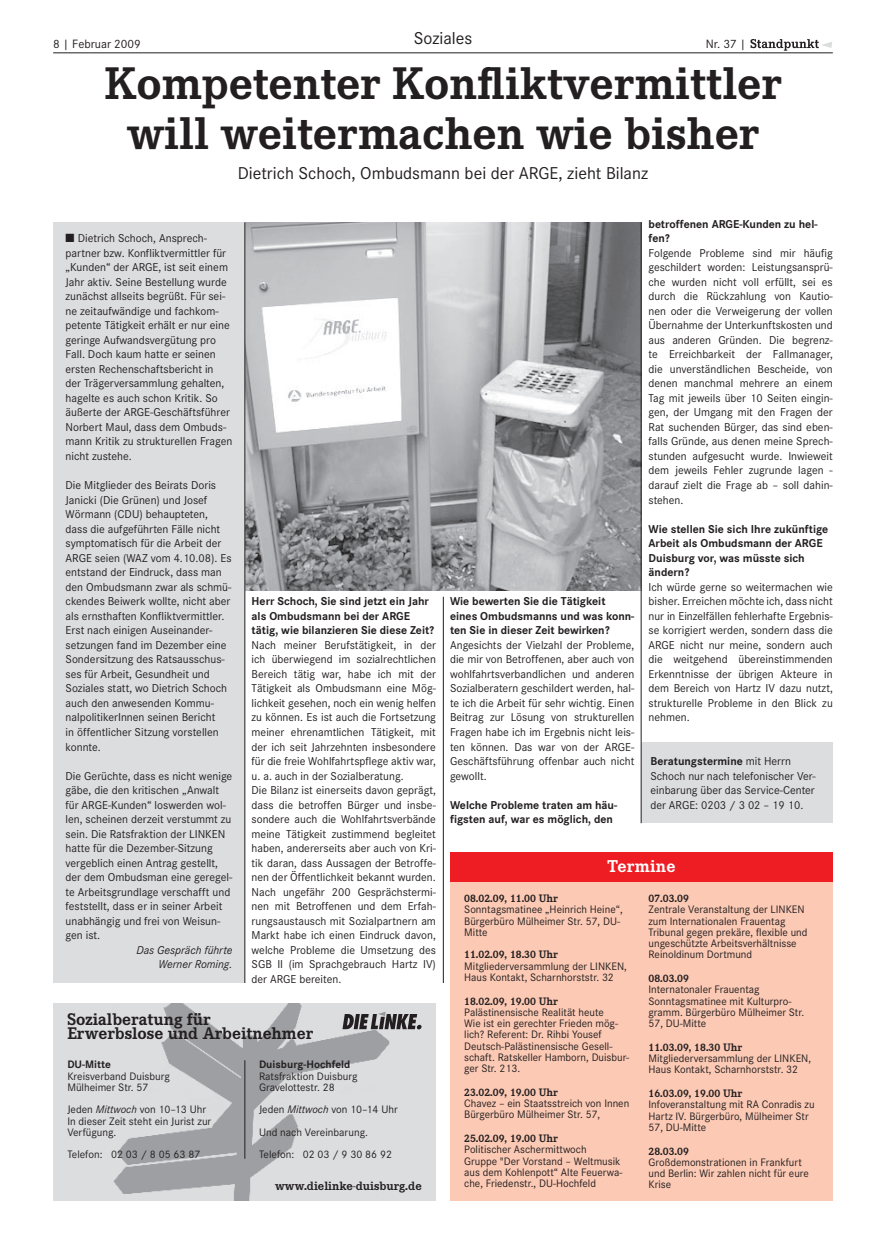
<style>
.page{position:relative;width:886px;height:1258px;background:#fff}
.page>*{position:absolute;margin:0;border:0;box-sizing:border-box;transform-origin:0 0}
.t1{font:700 47.5px/50px "Corporate E";color:#231f20;text-align:center}
.t2{font:17.75px "Corporate S";color:#231f20}
.t3{font:700 17.75px "Corporate E";letter-spacing:.01em;color:#fff}
.t4{font:700 17.5px/13.8px "Corporate E";color:#231f20}
.t5{font:700 12.5px "Corporate E";color:#231f20}
.t6{font:12.5px "Corporate S";color:#231f20}
.t7{font:11.88px/14.5px "Corporate S";color:#231f20}
.t8{font:700 11.88px/14.5px "Corporate S";color:#231f20}
.t9{font:italic 11.88px/14.5px "Corporate S";color:#231f20;text-align:right}
.t10{font:11.25px/11.2px "Corporate S";color:#231f20}
.t11{font:700 11.25px "Corporate E";color:#231f20}
.t12{font:700 11.25px "Corporate S";color:#231f20}
.s1{font-style:italic}
.s2{font-weight:700}
</style>
<div class="page">
<div style="left:641px;top:743px;width:192px;height:80px;background:#dcdddf"></div>
<div style="left:450px;top:867px;width:383px;height:334px;background:#fcc9b4"></div>
<div style="left:450px;top:852px;width:383px;height:29px;background:#ee1d23"></div>
<hr style="left:53px;top:53px;width:780px;height:1px;background:#231f20">
<svg style="left:750px;top:39px;width:82px;height:12px"></svg>
<img style="left:245px;top:222px;width:396px;height:369px">
<div style="left:53px;top:222px;width:192px;height:761px;background:#dcdddf"></div>
<hr style="left:443px;top:597px;width:1px;height:386px;background:#231f20">
<hr style="left:641px;top:222px;width:1px;height:601px;background:#231f20">
<div style="left:53px;top:1004px;width:383px;height:197px;background:#dcdddf"></div>
<img style="left:113px;top:1004px;width:277px;height:197px">
<hr style="left:244px;top:1060px;width:1px;height:99px;background:#231f20">
<svg style="left:342px;top:1012px;width:80px;height:17px"></svg>
<hr style="left:244px;top:222px;width:1px;height:761px;background:#231f20">
<p class="t6" style="left:53px;top:37px;width:89px">8 | Februar 2009</p>
<h2 class="t2" style="left:414px;top:28px;width:60px">Soziales</h2>
<p class="t6" style="left:706px;top:37px;width:42px">Nr. 37 |</p>
<h1 class="t1" style="left:104px;top:59px;width:678px">Kompetenter Konfliktvermittler will weitermachen wie bisher</h1>
<h2 class="t2" style="left:238px;top:163px;width:412px">Dietrich Schoch, Ombudsmann bei der ARGE, zieht Bilanz</h2>
<p class="t7" style="left:66px;top:231px;width:168px">■ Dietrich Schoch, Ansprech&shy;partner bzw. Konfliktvermittler für „Kunden“ der ARGE, ist seit einem<br>Jahr aktiv. Seine Bestellung wurde zunächst allseits begrüßt. Für sei&shy;ne zeitaufwändige und fachkom&shy;petente Tätigkeit erhält er nur eine geringe Aufwandsvergütung pro<br>Fall. Doch kaum hatte er seinen ersten Rechenschaftsbericht in<br>der Trägerversammlung gehalten, hagelte es auch schon Kritik. So äußerte der ARGE-Geschäftsführer<br>Norbert Maul, dass dem Ombuds&shy;mann Kritik zu strukturellen Fragen nicht zustehe.</p>
<p class="t7" style="left:66px;top:478px;width:168px">Die Mitglieder des Beirats Doris<br>Janicki (Die Grünen) und Josef<br>Wörmann (CDU) behaupteten, dass die aufgeführten Fälle nicht symptomatisch für die Arbeit der<br>ARGE seien (WAZ vom 4.10.08). Es entstand der Eindruck, dass man den Ombudsmann zwar als schmü&shy;ckendes Beiwerk wollte, nicht aber als ernsthaften Konfliktvermittler.<br>Erst nach einigen Auseinander&shy;setzungen fand im Dezember eine<br>Sondersitzung des Ratsausschus&shy;ses für Arbeit, Gesundheit und<br>Soziales statt, wo Dietrich Schoch auch den anwesenden Kommu&shy;nalpolitikerInnen seinen Bericht<br>in öffentlicher Sitzung vorstellen konnte.</p>
<p class="t7" style="left:66px;top:768px;width:168px">Die Gerüchte, dass es nicht wenige gäbe, die den kritischen „Anwalt für ARGE-Kunden“ loswerden wol&shy;len, scheinen derzeit verstummt zu sein. Die Ratsfraktion der LINKEN hatte für die Dezember-Sitzung vergeblich einen Antrag gestellt, der dem Ombudsman eine geregel&shy;te Arbeitsgrundlage verschafft und feststellt, dass er in seiner Arbeit unabhängig und frei von Weisun&shy;gen ist.</p>
<p class="t9" style="left:136px;top:943px;width:97px">Das Gespräch führte<br>Werner Roming.</p>
<p class="t8" style="left:252px;top:594px;width:184px">Herr Schoch, Sie sind jetzt ein Jahr als Ombudsmann bei der ARGE tätig, wie bilanzieren Sie diese Zeit?</p>
<p class="t7" style="left:252px;top:638px;width:186px">Nach meiner Berufstätigkeit, in der ich überwiegend im sozialrechtlichen Bereich tätig war, habe ich mit der Tätigkeit als Ombudsmann eine Mög&shy;lichkeit gesehen, noch ein wenig helfen zu können. Es ist auch die Fortsetzung meiner ehrenamtlichen Tätigkeit, mit der ich seit Jahrzehnten insbesondere für die freie Wohlfahrtspflege aktiv war, u. a. auch in der Sozialberatung.<br>Die Bilanz ist einerseits davon geprägt, dass die betroffen Bürger und insbe&shy;sondere auch die Wohlfahrtsverbände meine Tätigkeit zustimmend begleitet haben, andererseits aber auch von Kri&shy;tik daran, dass Aussagen der Betroffe&shy;nen der Öffentlichkeit bekannt wurden.<br>Nach ungefähr 200 Gesprächstermi&shy;nen mit Betroffenen und dem Erfah&shy;rungsaustausch mit Sozialpartnern am Markt habe ich einen Eindruck davon, welche Probleme die Umsetzung des SGB II (im Sprachgebrauch Hartz IV) der ARGE bereiten.</p>
<h3 class="t4" style="left:67px;top:1012px;width:247px">Sozialberatung für<br>Erwerbslose und Arbeitnehmer</h3>
<p class="t12" style="left:67px;top:1058px;width:45px">DU-Mitte</p>
<p class="t10" style="left:67px;top:1070px;width:104px">Kreisverband Duisburg<br>Mülheimer Str. 57</p>
<p class="t10" style="left:67px;top:1104px;width:145px">Jeden <span class="s1">Mittwoch</span> von 10–13 Uhr<br>In dieser Zeit steht ein Jurist zur<br>Verfügung.</p>
<p class="t10" style="left:67px;top:1149px;width:134px">Telefon: 02 03 / 8 05 63 87</p>
<p class="t12" style="left:259px;top:1058px;width:93px">Duisburg-Hochfeld</p>
<p class="t10" style="left:259px;top:1070px;width:100px">Ratsfraktion Duisburg<br>Gravelottestr. 28</p>
<p class="t10" style="left:259px;top:1098px;width:140px;line-height:22.5px">Jeden <span class="s1">Mittwoch</span> von 10–14 Uhr<br>Und nach Vereinbarung.<br>Telefon: 02 03 / 9 30 86 92</p>
<p class="t5" style="left:275px;top:1179px;width:148px">www.dielinke-duisburg.de</p>
<p class="t8" style="left:450px;top:594px;width:186px">Wie bewerten Sie die Tätigkeit eines Ombudsmanns und was konn&shy;ten Sie in dieser Zeit bewirken?</p>
<p class="t7" style="left:450px;top:638px;width:186px;text-align:justify">Angesichts der Vielzahl der Probleme, die mir von Betroffenen, aber auch von wohlfahrtsverbandlichen und anderen Sozialberatern geschildert werden, hal&shy;te ich die Arbeit für sehr wichtig. Einen Beitrag zur Lösung von strukturellen Fragen habe ich im Ergebnis nicht leis&shy;ten können. Das war von der ARGE-Geschäftsführung offenbar auch nicht gewollt.</p>
<p class="t8" style="left:450px;top:798px;width:169px">Welche Probleme traten am häu&shy;figsten auf, war es möglich, den</p>
<p class="t8" style="left:648px;top:217px;width:170px">betroffenen ARGE-Kunden zu hel&shy;fen?</p>
<p class="t7" style="left:648px;top:245px;width:186px;text-align:justify">Folgende Probleme sind mir häufig geschildert worden: Leistungsansprü&shy;che wurden nicht voll erfüllt, sei es durch die Rückzahlung von Kautio&shy;nen oder die Verweigerung der vollen Übernahme der Unterkunftskosten und aus anderen Gründen. Die begrenz&shy;te Erreichbarkeit der Fallmanager, die unverständlichen Bescheide, von denen manchmal mehrere an einem Tag mit jeweils über 10 Seiten eingin&shy;gen, der Umgang mit den Fragen der Rat suchenden Bürger, das sind eben&shy;falls Gründe, aus denen meine Sprech&shy;stunden aufgesucht wurde. Inwieweit dem jeweils Fehler zugrunde lagen - darauf zielt die Frage ab – soll dahin&shy;stehen.</p>
<p class="t8" style="left:648px;top:522px;width:181px">Wie stellen Sie sich Ihre zukünftige<br>Arbeit als Ombudsmann der ARGE<br>Duisburg vor, was müsste sich ändern?</p>
<p class="t7" style="left:648px;top:580px;width:186px;text-align:justify">Ich würde gerne so weitermachen wie bisher. Erreichen möchte ich, dass nicht nur in Einzelfällen fehlerhafte Ergebnis&shy;se korrigiert werden, sondern dass die ARGE nicht nur meine, sondern auch die weitgehend übereinstimmenden Erkenntnisse der übrigen Akteure in dem Bereich von Hartz IV dazu nutzt, strukturelle Probleme in den Blick zu nehmen.</p>
<p class="t7" style="left:650px;top:754px;width:166px"><span class="s2">Beratungstermine</span> mit Herrn<br>Schoch nur nach telefonischer Ver&shy;einbarung über das Service-Center der ARGE: 0203 / 3 02 – 19 10.</p>
<h2 class="t3" style="left:607px;top:856px;width:69px">Termine</h2>
<p class="t11" style="left:464px;top:892px;width:95px">08.02.09, 11.00 Uhr</p>
<p class="t10" style="left:464px;top:904px;width:160px">Sonntagsmatinee „Heinrich Heine“,<br>Bürgerbüro Mülheimer Str. 57, DU-<br>Mitte</p>
<p class="t11" style="left:464px;top:948px;width:95px">11.02.09, 18.30 Uhr</p>
<p class="t10" style="left:464px;top:960px;width:164px">Mitgliederversammlung der LINKEN,<br>Haus Kontakt, Scharnhorststr. 32</p>
<p class="t11" style="left:464px;top:994px;width:95px">18.02.09, 19.00 Uhr</p>
<p class="t10" style="left:464px;top:1007px;width:166px">Palästinensische Realität heute<br>Wie ist ein gerechter Frieden mög&shy;lich? Referent: Dr. Rihbi Yousef<br>Deutsch-Palästinensische Gesell&shy;schaft. Ratskeller Hamborn, Duisbur&shy;ger Str. 213.</p>
<p class="t11" style="left:464px;top:1086px;width:95px">23.02.09, 19.00 Uhr</p>
<p class="t10" style="left:464px;top:1098px;width:167px">Chavez – ein Staatsstreich von Innen<br>Bürgerbüro Mülheimer Str. 57,</p>
<p class="t11" style="left:464px;top:1132px;width:95px">25.02.09, 19.00 Uhr</p>
<p class="t10" style="left:464px;top:1144px;width:160px">Politischer Aschermittwoch<br>Gruppe "Der Vorstand – Weltmusik aus dem Kohlenpott“ Alte Feuerwa&shy;che, Friedenstr., DU-Hochfeld</p>
<p class="t11" style="left:648px;top:892px;width:42px">07.03.09</p>
<p class="t10" style="left:648px;top:904px;width:160px">Zentrale Veranstaltung der LINKEN zum Internationalen Frauentag<br>Tribunal gegen prekäre, flexible und ungeschützte Arbeitsverhältnisse<br>Reinoldinum Dortmund</p>
<p class="t11" style="left:648px;top:972px;width:42px">08.03.09</p>
<p class="t10" style="left:648px;top:984px;width:157px">Internatonaler Frauentag<br>Sonntagsmatinee mit Kulturpro&shy;gramm. Bürgerbüro Mülheimer Str.<br>57, DU-Mitte</p>
<p class="t11" style="left:648px;top:1041px;width:95px">11.03.09, 18.30 Uhr</p>
<p class="t10" style="left:648px;top:1053px;width:164px">Mitgliederversammlung der LINKEN,<br>Haus Kontakt, Scharnhorststr. 32</p>
<p class="t11" style="left:648px;top:1087px;width:95px">16.03.09, 19.00 Uhr</p>
<p class="t10" style="left:648px;top:1099px;width:167px">Infoveranstaltung mit RA Conradis zu<br>Hartz IV. Bürgerbüro, Mülheimer Str<br>57, DU-Mitte</p>
<p class="t11" style="left:648px;top:1144px;width:42px">28.03.09</p>
<p class="t10" style="left:648px;top:1157px;width:162px">Großdemonstrationen in Frankfurt und Berlin: Wir zahlen nicht für eure<br>Krise</p>
</div>
